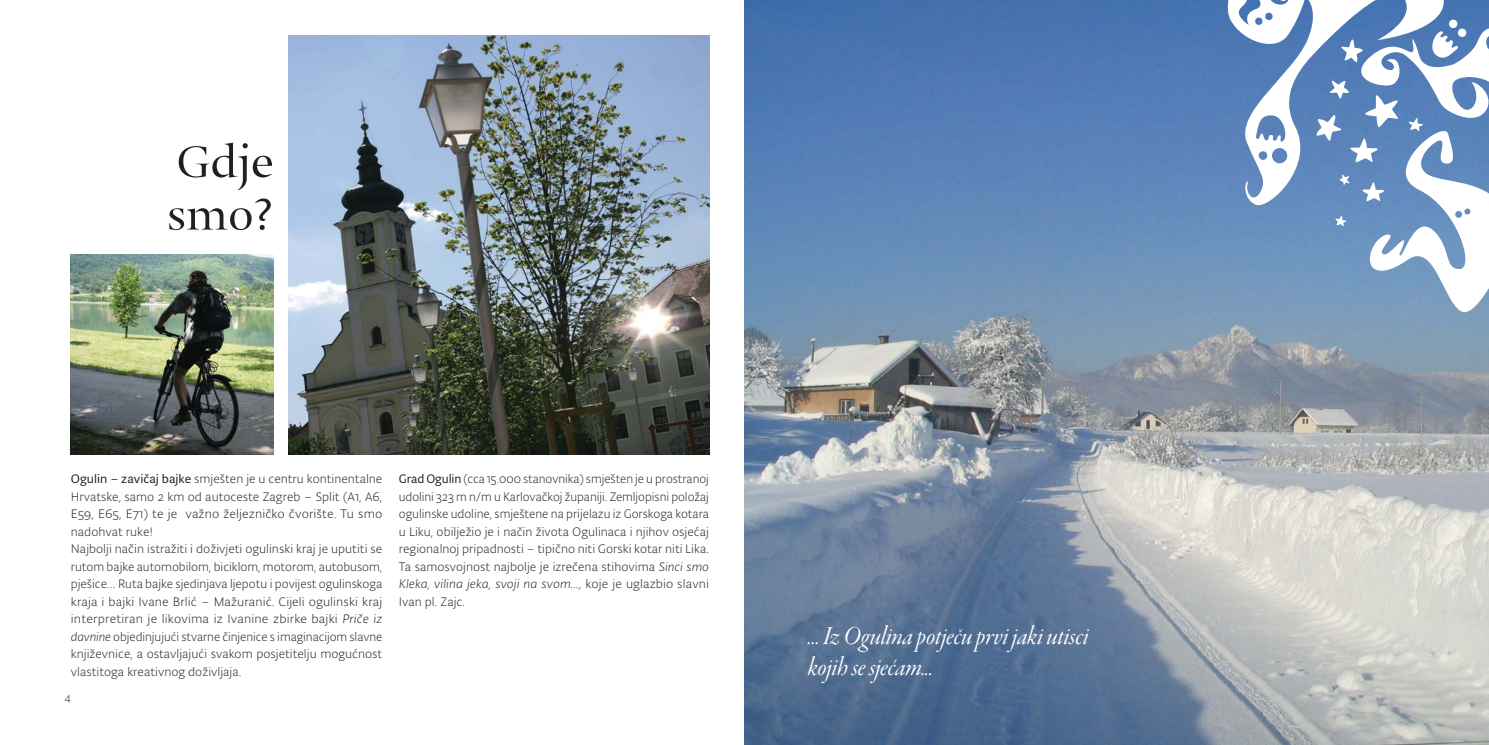
<style>
.page{position:relative;width:1489px;height:745px;background:#fff}
.page>*{position:absolute;margin:0;border:0;box-sizing:border-box;transform-origin:0 0}
.t1{font:50px/52.5px "Ty Display Pro Normal";color:#231f20}
.t2{font:27.5px/30px "Garamond Premr Pro It Disp";letter-spacing:-.01em;color:#fff}
.t3{font:300 13.12px/17.5px "Typonine Sans Pro";color:#231f20}
.t4{font:300 11.25px "Typonine Sans Pro";color:#231f20}
.s1{font-family:"Typonine Sans Pro Normal";font-weight:400}
.s2{font-style:italic}
</style>
<div class="page">
<img style="left:289px;top:35px;width:420px;height:419px">
<img style="left:71px;top:254px;width:202px;height:200px">
<img style="left:744px;top:0;width:744px;height:744px">
<svg style="left:1178px;top:0;width:310px;height:322px"></svg>
<h1 class="t1" style="left:167px;top:138px;width:108px">Gdje smo?</h1>
<p class="t3" style="left:71px;top:471px;width:313px"><span class="s1">Ogulin – zavičaj bajke</span> smješten je u centru kontinentalne Hrvatske, samo 2 km od autoceste Zagreb – Split (A1, A6, E59, E65, E71) te je važno željezničko čvorište. Tu smo nadohvat ruke!<br>Najbolji način istražiti i doživjeti ogulinski kraj je uputiti se rutom bajke automobilom, biciklom, motorom, autobusom, pješice… Ruta bajke sjedinjava ljepotu i povijest ogulinskoga kraja i bajki Ivane Brlić – Mažuranić. Cijeli ogulinski kraj interpretiran je likovima iz Ivanine zbirke bajki <span class="s2">Priče iz davnine</span> objedinjujući stvarne činjenice s imaginacijom slavne književnice, a ostavljajući svakom posjetitelju mogućnost vlastitoga kreativnog doživljaja.</p>
<p class="t4" style="left:65px;top:692px;width:8px">4</p>
<p class="t3" style="left:399px;top:471px;width:312px;text-align:justify"><span class="s1">Grad Ogulin</span> (cca 15.000 stanovnika) smješten je u prostranoj udolini 323 m n/m u Karlovačkoj županiji. Zemljopisni položaj ogulinske udoline, smještene na prijelazu iz Gorskoga kotara u Liku, obilježio je i način života Ogulinaca i njihov osjećaj regionalnoj pripadnosti – tipično niti Gorski kotar niti Lika.<br>Ta samosvojnost najbolje je izrečena stihovima <span class="s2">Sinci smo Kleka, vilina jeka, svoji na svom...</span>, koje je uglazbio slavni Ivan pl. Zajc.</p>
<h2 class="t2" style="left:807px;top:624px;width:282px">... Iz Ogulina potječu prvi jaki utisci kojih se sjećam...</h2>
</div>
